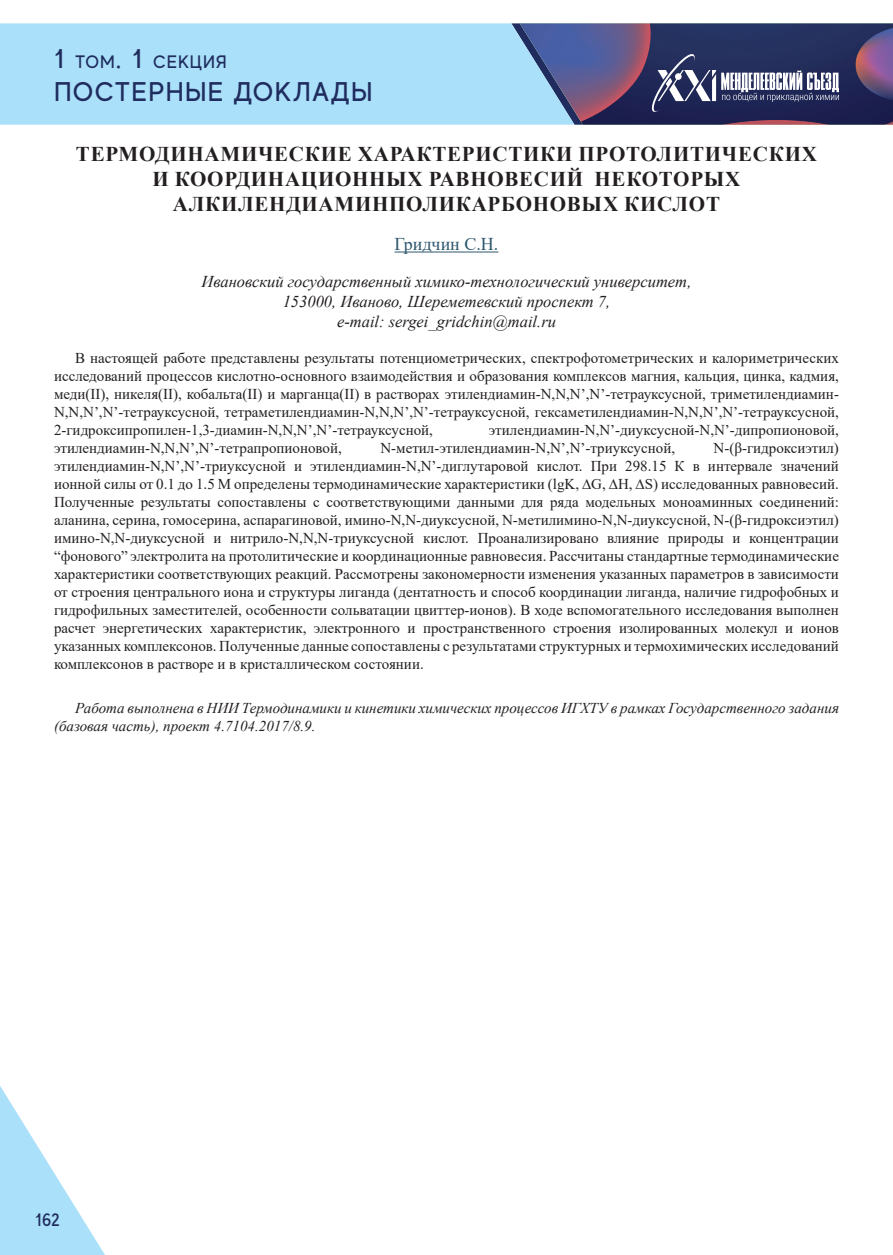
<style>
.page{position:relative;width:893px;height:1255px;background:#fff}
.page>*{position:absolute;margin:0;border:0;box-sizing:border-box;transform-origin:0 0}
.t1{font:500 27px "MADE Evolve Sans";letter-spacing:.05em;color:#1f2c5d}
.t2{font:700 21px/25.2px "Times New Roman";letter-spacing:.035em;color:#231f20;text-align:center}
.t3{font:500 18px "MADE Evolve Sans";letter-spacing:.05em;color:#1f2c5d}
.t4{font:18px "Times New Roman";color:#2e576f}
.t5{font:italic 16.5px/19.8px "Times New Roman";color:#231f20;text-align:center}
.t6{font:15px/18px "Times New Roman";color:#231f20;text-align:justify}
.t7{font:italic 15px/18px "Times New Roman";color:#231f20}
.s1{font-size:27px}
</style>
<div class="page">
<div style="left:0;top:23px;width:511px;height:102px;background:#aae0f9"></div>
<svg style="left:0;top:1086px;width:105px;height:168px"></svg>
<svg style="left:511px;top:23px;width:382px;height:102px;background:#51557f"></svg>
<hr style="left:395px;top:251px;width:103px;height:1px;background:#2e576f">
<p class="t3" style="left:54px;top:51px;width:174px"><span class="s1">1</span> ТОМ<span class="s1">. 1</span> СЕКЦИЯ</p>
<h1 class="t1" style="left:54px;top:74px;width:320px">ПОСТЕРНЫЕ ДОКЛАДЫ</h1>
<h2 class="t2" style="left:76px;top:141px;width:742px">ТЕРМОДИНАМИЧЕСКИЕ ХАРАКТЕРИСТИКИ ПРОТОЛИТИЧЕСКИХ<br>И КООРДИНАЦИОННЫХ РАВНОВЕСИЙ НЕКОТОРЫХ<br>АЛКИЛЕНДИАМИНПОЛИКАРБОНОВЫХ КИСЛОТ</h2>
<p class="t4" style="left:395px;top:231px;width:105px">Гридчин С.Н.</p>
<p class="t5" style="left:201px;top:271px;width:492px">Ивановский государственный химико-технологический университет,<br>153000, Иваново, Шереметевский проспект 7,<br>e-mail: sergei_gridchin@mail.ru</p>
<p class="t6" style="left:54px;top:348px;width:786px;text-indent:21px">В настоящей работе представлены результаты потенциометрических, спектрофотометрических и калориметрических исследований процессов кислотно-основного взаимодействия и образования комплексов магния, кальция, цинка, кадмия, меди(II), никеля(II), кобальта(II) и марганца(II) в растворах этилендиамин-N,N,N’,N’-тетрауксусной, триметилендиамин-N,N,N’,N’-тетрауксусной, тетраметилендиамин-N,N,N’,N’-тетрауксусной, гексаметилендиамин-N,N,N’,N’-тетрауксусной, 2-гидроксипропилен-1,3-диамин-N,N,N’,N’-тетрауксусной,</p>
<p class="t6" style="left:489px;top:420px;width:352px">этилендиамин-N,N’-диуксусной-N,N’-дипропионовой,</p>
<p class="t6" style="left:54px;top:438px;width:786px;text-indent:660px">N-(β-гидроксиэтил) этилендиамин-N,N’,N’-триуксусной и этилендиамин-N,N’-диглутаровой кислот. При 298.15 К в интервале значений ионной силы от 0.1 до 1.5 М определены термодинамические характеристики (lgK, ∆G, ∆Н, ∆S) исследованных равновесий.<br>Полученные результаты сопоставлены с соответствующими данными для ряда модельных моноаминных соединений: аланина, серина, гомосерина, аспарагиновой, имино-N,N-диуксусной, N-метилимино-N,N-диуксусной, N-(β-гидроксиэтил) имино-N,N-диуксусной и нитрило-N,N,N-триуксусной кислот. Проанализировано влияние природы и концентрации “фонового” электролита на протолитические и координационные равновесия. Рассчитаны стандартные термодинамические характеристики соответствующих реакций. Рассмотрены закономерности изменения указанных параметров в зависимости от строения центрального иона и структуры лиганда (дентатность и способ координации лиганда, наличие гидрофобных и гидрофильных заместителей, особенности сольватации цвиттер-ионов). В ходе вспомогательного исследования выполнен расчет энергетических характеристик, электронного и пространственного строения изолированных молекул и ионов указанных комплексонов. Полученные данные сопоставлены с результатами структурных и термохимических исследований комплексонов в растворе и в кристаллическом состоянии.</p>
<p class="t7" style="left:54px;top:698px;width:786px;text-indent:21px">Работа выполнена в НИИ Термодинамики и кинетики химических процессов ИГХТУ в рамках Государственного задания (базовая часть), проект 4.7104.2017/8.9.</p>
<p class="t6" style="left:54px;top:438px;width:289px">этилендиамин-N,N,N’,N’-тетрапропионовой,</p>
<p class="t6" style="left:380px;top:438px;width:296px">N-метил-этилендиамин-N,N’,N’-триуксусной,</p>
<p class="t3" style="left:35px;top:1208px;width:26px">162</p>
</div>
